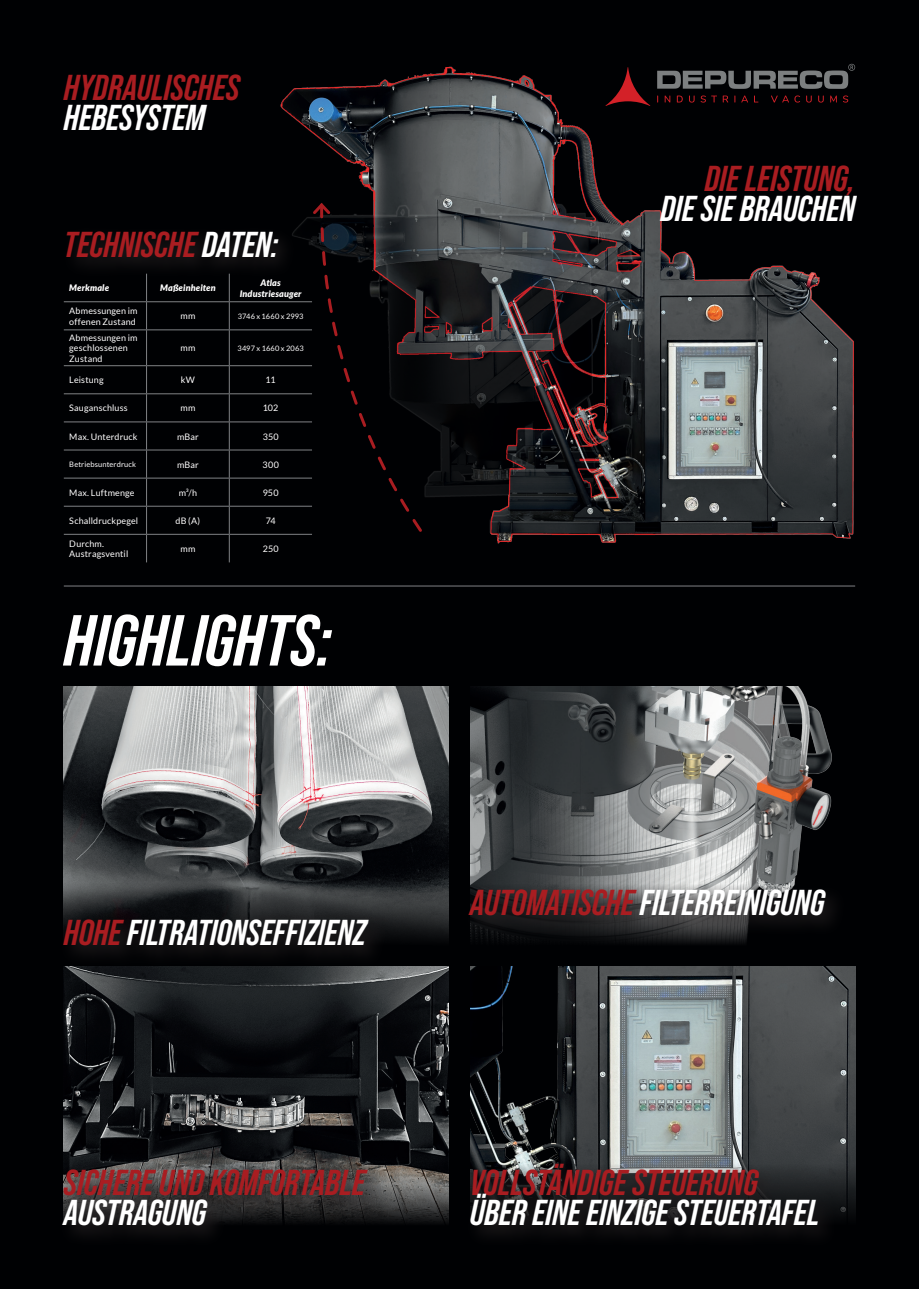
<style>
.page{position:relative;width:919px;height:1289px;background:#fff}
.page>*{position:absolute;margin:0;border:0;box-sizing:border-box;transform-origin:0 0}
.t1{font:italic 700 72px "Bebas Neue Pro";color:#fff}
.t2{font:italic 700 36px "Bebas Neue Pro";color:#fff}
.t3{font:italic 700 36px "Bebas Neue Pro";color:#a91d21}
.t4{font:9px/10.8px "Lato";letter-spacing:.02em;color:#fff}
.t5{font:italic 900 9px/10.8px "Lato";letter-spacing:.02em;color:#fff;text-align:center}
.t6{font:7.5px "Lato";letter-spacing:.015em;color:#fff}
.s1{color:#fff}
.s2{color:#a91d21}
</style>
<div class="page">
<div style="left:0;top:0;width:918px;height:1288px;background:#000103"></div>
<img style="left:279px;top:63px;width:575px;height:481px">
<svg style="left:605px;top:67px;width:45px;height:39px"></svg>
<svg style="left:664px;top:95px;width:6px;height:7px"></svg>
<svg style="left:676px;top:96px;width:6px;height:6px"></svg>
<svg style="left:689px;top:95px;width:5px;height:8px"></svg>
<svg style="left:700px;top:95px;width:28px;height:8px"></svg>
<svg style="left:741px;top:95px;width:7px;height:7px"></svg>
<svg style="left:754px;top:95px;width:4px;height:7px"></svg>
<svg style="left:771px;top:95px;width:17px;height:7px"></svg>
<svg style="left:794px;top:95px;width:6px;height:8px"></svg>
<svg style="left:806px;top:95px;width:5px;height:8px"></svg>
<svg style="left:818px;top:95px;width:5px;height:8px"></svg>
<svg style="left:830px;top:95px;width:6px;height:7px"></svg>
<svg style="left:842px;top:95px;width:6px;height:8px"></svg>
<svg style="left:657px;top:64px;width:198px;height:25px"></svg>
<img style="left:64px;top:686px;width:385px;height:253px">
<img style="left:64px;top:966px;width:385px;height:257px">
<img style="left:470px;top:686px;width:362px;height:257px">
<img style="left:470px;top:966px;width:385px;height:249px">
<svg style="left:310px;top:200px;width:114px;height:334px"></svg>
<svg style="left:470px;top:1158px;width:369px;height:77px"></svg>
<svg style="left:63px;top:1164px;width:326px;height:71px"></svg>
<div style="left:59px;top:914px;width:331px;height:53px;background:linear-gradient(to bottom,#18181a,#030305)"></div>
<div style="left:62px;top:226px;width:238px;height:53px;background:#070709"></div>
<svg style="left:470px;top:884px;width:363px;height:53px"></svg>
<hr style="left:64px;top:585px;width:791px;height:1px;background:#808285">
<hr style="left:64px;top:301px;width:82px;height:1px;background:#808285">
<hr style="left:146px;top:301px;width:83px;height:1px;background:#808285">
<svg style="left:146px;top:274px;width:1px;height:55px"></svg>
<hr style="left:229px;top:301px;width:83px;height:1px;background:#808285">
<svg style="left:229px;top:274px;width:1px;height:55px"></svg>
<hr style="left:64px;top:329px;width:82px;height:1px;background:#808285">
<hr style="left:146px;top:329px;width:83px;height:1px;background:#808285">
<hr style="left:146px;top:330px;width:1px;height:35px;background:#808285">
<hr style="left:229px;top:329px;width:83px;height:1px;background:#808285">
<hr style="left:229px;top:330px;width:1px;height:35px;background:#808285">
<hr style="left:64px;top:365px;width:82px;height:1px;background:#808285">
<hr style="left:146px;top:365px;width:83px;height:1px;background:#808285">
<hr style="left:229px;top:365px;width:83px;height:1px;background:#808285">
<hr style="left:64px;top:393px;width:82px;height:1px;background:#808285">
<hr style="left:146px;top:393px;width:83px;height:1px;background:#808285">
<hr style="left:229px;top:393px;width:83px;height:1px;background:#808285">
<hr style="left:64px;top:421px;width:82px;height:1px;background:#808285">
<hr style="left:146px;top:421px;width:83px;height:1px;background:#808285">
<hr style="left:229px;top:421px;width:83px;height:1px;background:#808285">
<hr style="left:64px;top:449px;width:82px;height:1px;background:#808285">
<hr style="left:146px;top:449px;width:83px;height:1px;background:#808285">
<hr style="left:229px;top:449px;width:83px;height:1px;background:#808285">
<hr style="left:64px;top:478px;width:82px;height:1px;background:#808285">
<hr style="left:146px;top:478px;width:83px;height:1px;background:#808285">
<hr style="left:229px;top:478px;width:83px;height:1px;background:#808285">
<hr style="left:64px;top:506px;width:82px;height:1px;background:#808285">
<hr style="left:146px;top:506px;width:83px;height:1px;background:#808285">
<hr style="left:229px;top:506px;width:83px;height:1px;background:#808285">
<hr style="left:64px;top:534px;width:82px;height:1px;background:#808285">
<hr style="left:146px;top:534px;width:83px;height:1px;background:#808285">
<svg style="left:146px;top:366px;width:1px;height:196px"></svg>
<hr style="left:229px;top:534px;width:83px;height:1px;background:#808285">
<svg style="left:229px;top:366px;width:1px;height:196px"></svg>
<h2 class="t3" style="left:64px;top:67px;width:177px">HYDRAULISCHES</h2>
<h2 class="t2" style="left:64px;top:97px;width:143px">HEBESYSTEM</h2>
<h2 class="t3" style="left:64px;top:224px;width:216px">TECHNISCHE <span class="s1">DATEN:</span></h2>
<p class="t5" style="left:69px;top:283px;width:41px">Merkmale</p>
<p class="t5" style="left:160px;top:283px;width:57px">Maßeinheiten</p>
<p class="t5" style="left:240px;top:277px;width:63px">Atlas<br>Industriesauger</p>
<p class="t4" style="left:69px;top:305px;width:70px">Abmessungen im offenen Zustand</p>
<p class="t4" style="left:180px;top:311px;width:16px">mm</p>
<p class="t6" style="left:238px;top:312px;width:67px">3746 x 1660 x 2993</p>
<p class="t4" style="left:69px;top:332px;width:70px">Abmessungen im geschlossenen<br>Zustand</p>
<p class="t4" style="left:180px;top:342px;width:16px">mm</p>
<p class="t6" style="left:237px;top:344px;width:68px">3497 x 1660 x 2063</p>
<p class="t4" style="left:69px;top:374px;width:36px">Leistung</p>
<p class="t4" style="left:181px;top:374px;width:15px">kW</p>
<p class="t4" style="left:265px;top:374px;width:12px">11</p>
<p class="t4" style="left:69px;top:403px;width:60px">Sauganschluss</p>
<p class="t4" style="left:180px;top:403px;width:16px">mm</p>
<p class="t4" style="left:263px;top:403px;width:17px">102</p>
<p class="t4" style="left:69px;top:431px;width:70px">Max. Unterdruck</p>
<p class="t4" style="left:177px;top:431px;width:23px">mBar</p>
<p class="t4" style="left:263px;top:431px;width:17px">350</p>
<p class="t6" style="left:69px;top:460px;width:68px">Betriebsunterdruck</p>
<p class="t4" style="left:177px;top:459px;width:23px">mBar</p>
<p class="t4" style="left:262px;top:459px;width:18px">300</p>
<p class="t4" style="left:69px;top:487px;width:67px">Max. Luftmenge</p>
<p class="t4" style="left:179px;top:487px;width:20px">m³/h</p>
<p class="t4" style="left:263px;top:487px;width:17px">950</p>
<p class="t4" style="left:69px;top:515px;width:70px">Schalldruckpegel</p>
<p class="t4" style="left:175px;top:515px;width:26px">dB (A)</p>
<p class="t4" style="left:266px;top:515px;width:11px">74</p>
<p class="t4" style="left:69px;top:538px;width:60px">Durchm.<br>Austragsventil</p>
<p class="t4" style="left:180px;top:543px;width:16px">mm</p>
<p class="t4" style="left:263px;top:543px;width:17px">250</p>
<h1 class="t1" style="left:64px;top:599px;width:269px">HIGHLIGHTS:</h1>
<h2 class="t2" style="left:64px;top:912px;width:304px"><span class="s2">HOHE</span> FILTRATIONSEFFIZIENZ</h2>
<h2 class="t3" style="left:64px;top:1162px;width:303px">SICHERE UND KOMFORTABLE</h2>
<h2 class="t2" style="left:64px;top:1192px;width:144px">AUSTRAGUNG</h2>
<h2 class="t3" style="left:704px;top:158px;width:152px">DIE LEISTUNG,</h2>
<h2 class="t2" style="left:660px;top:188px;width:196px">DIE SIE BRAUCHEN</h2>
<h2 class="t2" style="left:470px;top:882px;width:356px"><span class="s2">AUTOMATISCHE</span> FILTERREINIGUNG</h2>
<h2 class="t3" style="left:470px;top:1162px;width:289px">VOLLSTÄNDIGE STEUERUNG</h2>
<h2 class="t2" style="left:470px;top:1192px;width:351px">ÜBER EINE EINZIGE STEUERTAFEL</h2>
</div>
